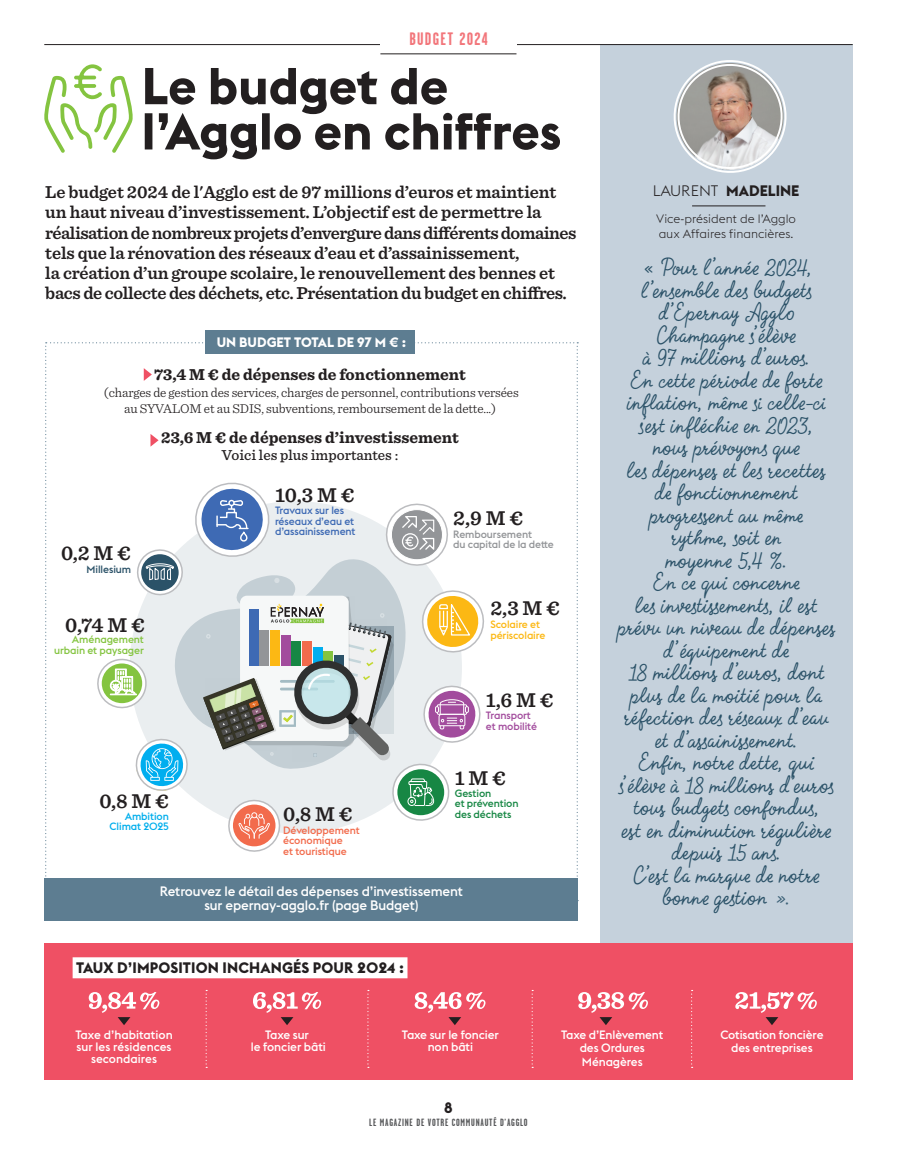
<style>
.page{position:relative;width:897px;height:1152px;background:#fff}
.page>*{position:absolute;margin:0;border:0;box-sizing:border-box;transform-origin:0 0}
.t1{font:27px/22.5px "Sensa Pen";letter-spacing:.05em;color:#2b5268;text-align:center}
.t2{font:600 20.85px "Sentinel";color:#231f20}
.t3{font:600 18px/20.2px "Sentinel";letter-spacing:-.01em;color:#231f20}
.t4{font:700 18px "Garage Gothic";letter-spacing:.07em;color:#f2767b}
.t5{font:700 16.5px "Sentinel";color:#231f20}
.t6{font:700 15px "Euclid Flex";letter-spacing:.01em;color:#231f20}
.t7{font:500 15px "Sentinel";color:#231f20}
.t8{font:300 13.5px/16.5px "Sentinel";letter-spacing:-.01em;color:#231f20;text-align:center}
.t9{font:500 13.5px/13.5px "Euclid Flex";letter-spacing:-.01em;color:#fff;text-align:center}
.t10{font:700 13.5px "Euclid Flex";color:#fff}
.t11{font:500 12px/12px "Euclid Flex";letter-spacing:-.01em;color:#fff;text-align:center}
.t12{font:300 12px/15px "Euclid Flex";color:#231f20}
.t13{font:500 10.5px/10.5px "Euclid Flex";letter-spacing:-.01em;color:#3e6ab4}
.t14{font:500 10.5px/10.5px "Euclid Flex";letter-spacing:-.01em;color:#f26b4c}
.t15{font:700 10.5px "Garage Gothic";letter-spacing:.07em;color:#57585a}
.t16{font:500 10.5px/10.5px "Euclid Flex";letter-spacing:-.01em;color:#939598}
.t17{font:500 10.5px/10.5px "Euclid Flex";letter-spacing:-.01em;color:#178744}
.t18{font:500 10.5px/10.5px "Euclid Flex";letter-spacing:-.01em;color:#84c440;text-align:right}
.t19{font:500 10.5px/10.5px "Euclid Flex";letter-spacing:-.01em;color:#fcb814}
.t20{font:500 10.5px/10.5px "Euclid Flex";letter-spacing:-.01em;color:#a24c9d}
.t21{font:500 10.5px/10.5px "Euclid Flex";letter-spacing:-.01em;color:#00aeec;text-align:right}
.t22{font:500 10.5px "Euclid Flex";letter-spacing:-.01em;color:#2b5268}
.s1{font-weight:300}
.s2{color:#3b6076}
</style>
<div class="page">
<div style="left:599px;top:45px;width:253px;height:902px;background:#c5d1dc"></div>
<hr style="left:44px;top:44px;width:336px;height:1px;background:#231f20">
<hr style="left:380px;top:54px;width:136px;height:1px;background:#231f20">
<hr style="left:516px;top:44px;width:336px;height:1px;background:#231f20">
<svg style="left:145px;top:68px;width:415px;height:91px"></svg>
<div style="left:44px;top:943px;width:808px;height:136px;background:#ef5064"></div>
<div style="left:73px;top:957px;width:334px;height:21px;background:#fff"></div>
<svg style="left:89px;top:992px;width:70px;height:33px"></svg>
<svg style="left:253px;top:992px;width:68px;height:33px"></svg>
<svg style="left:414px;top:992px;width:71px;height:33px"></svg>
<svg style="left:578px;top:992px;width:70px;height:33px"></svg>
<svg style="left:735px;top:992px;width:81px;height:33px"></svg>
<svg style="left:205px;top:990px;width:2px;height:77px"></svg>
<svg style="left:367px;top:990px;width:2px;height:77px"></svg>
<svg style="left:531px;top:990px;width:2px;height:77px"></svg>
<svg style="left:691px;top:990px;width:1px;height:77px"></svg>
<svg style="left:673px;top:60px;width:114px;height:113px"></svg>
<hr style="left:692px;top:205px;width:73px;height:1px;background:#231f20">
<svg style="left:45px;top:342px;width:533px;height:535px"></svg>
<svg style="left:44px;top:64px;width:89px;height:89px"></svg>
<div style="left:205px;top:330px;width:209px;height:24px;background:#5d7d91"></div>
<div style="left:45px;top:878px;width:533px;height:43px;background:#5d7d91"></div>
<p class="t4" style="left:409px;top:28px;width:80px">BUDGET 2024</p>
<p class="t3" style="left:45px;top:181px;width:532px">Le budget 2024 de l'Agglo est de 97 millions d’euros et maintient un haut niveau d’investissement. L’objectif est de permettre la réalisation de nombreux projets d’envergure dans différents domaines tels que la rénovation des réseaux d’eau et d’assainissement,<br>la création d’un groupe scolaire, le renouvellement des bennes et bacs de collecte des déchets, etc. Présentation du budget en chiffres.</p>
<p class="t10" style="left:217px;top:334px;width:191px">UN BUDGET TOTAL DE 97 M € :</p>
<p class="t5" style="left:154px;top:361px;width:313px">73,4 M € de dépenses de fonctionnement</p>
<p class="t8" style="left:104px;top:383px;width:416px">(charges de gestion des services, charges de personnel, contributions versées au SYVALOM et au SDIS, subventions, remboursement de la dette...)</p>
<p class="t5" style="left:161px;top:424px;width:299px">23,6 M € de dépenses d’investissement</p>
<p class="t7" style="left:222px;top:443px;width:178px">Voici les plus importantes :</p>
<p class="t2" style="left:61px;top:537px;width:71px">0,2 M €</p>
<p class="t22" style="left:87px;top:563px;width:46px">Millesium</p>
<p class="t2" style="left:65px;top:608px;width:81px">0,74 M €</p>
<p class="t18" style="left:54px;top:634px;width:91px">Aménagement urbain et paysager</p>
<p class="t2" style="left:99px;top:785px;width:71px">0,8 M €</p>
<p class="t21" style="left:110px;top:811px;width:61px">Ambition<br>Climat 2025</p>
<p class="t2" style="left:275px;top:479px;width:81px">10,3 M €</p>
<p class="t13" style="left:275px;top:505px;width:82px">Travaux sur les réseaux d’eau et d’assainissement</p>
<p class="t2" style="left:283px;top:798px;width:71px">0,8 M €</p>
<p class="t14" style="left:283px;top:825px;width:78px">Développement économique<br>et touristique</p>
<p class="t2" style="left:453px;top:501px;width:71px">2,9 M €</p>
<p class="t16" style="left:453px;top:528px;width:102px">Remboursement<br>du capital de la de e</p>
<p class="t2" style="left:490px;top:591px;width:71px">2,3 M €</p>
<p class="t19" style="left:490px;top:619px;width:57px">Scolaire et périscolaire</p>
<p class="t2" style="left:486px;top:684px;width:69px">1,6 M €</p>
<p class="t20" style="left:486px;top:710px;width:53px">Transport et mobilité</p>
<p class="t2" style="left:454px;top:762px;width:53px">1 M €</p>
<p class="t17" style="left:454px;top:788px;width:65px">Gestion<br>et prévention des déchets</p>
<p class="t9" style="left:160px;top:884px;width:305px">Retrouvez le détail des dépenses d’investissement sur epernay-agglo.fr (page Budget)</p>
<p class="t6" style="left:76px;top:959px;width:329px">TAUX D’IMPOSITION INCHANGÉS POUR 2024 :</p>
<p class="t6" style="left:653px;top:182px;width:148px"><span class="s1">LAURENT</span> MADELINE</p>
<p class="t12" style="left:656px;top:211px;width:141px">Vice-président de l’Agglo aux Affaires financières.</p>
<p class="t1" style="left:618px;top:259px;width:220px">« Pour l’année 2024, l’ensemble des budgets d’Epernay Agglo<br>Champagne s’élève<br>à 97 millions d’euros.<br>En cette période de forte inflation, même si celle-ci s’est infléchie en 2023,<br>nous prévoyons que<br>les dépenses et les recettes de fonctionnement progressent au même<br>rythme, soit en<br>moyenne 5,4 %.<br>En ce qui concerne<br>les investissements, il est prévu un niveau de dépenses d’équipement de<br>18 millions d’euros, dont plus de la moitié pour la réfection des réseaux d’eau et d’assainissement.<br>Enfin, notre dette, qui s’élève à 18 millions d’euros tous budgets confondus,<br>est en diminution régulière depuis 15 ans.<br>C’est la marque de notre bonne gestion <span class="s2">».</span></p>
<p class="t11" style="left:75px;top:1028px;width:99px">Taxe d’habitation sur les résidences secondaires</p>
<p class="t11" style="left:251px;top:1028px;width:76px">Taxe sur<br>le foncier bâti</p>
<p class="t11" style="left:402px;top:1028px;width:98px">Taxe sur le foncier non bâti</p>
<p class="t6" style="left:444px;top:1098px;width:10px">8</p>
<p class="t15" style="left:369px;top:1116px;width:160px">LE MAGAZINE DE VOTRE COMMUNAUTÉ D’AGGLO</p>
<p class="t11" style="left:561px;top:1027px;width:104px;line-height:13.5px">Taxe d’Enlèvement des Ordures<br>Ménagères</p>
<p class="t11" style="left:720px;top:1027px;width:105px;line-height:13.5px">Cotisation foncière des entreprises</p>
</div>
